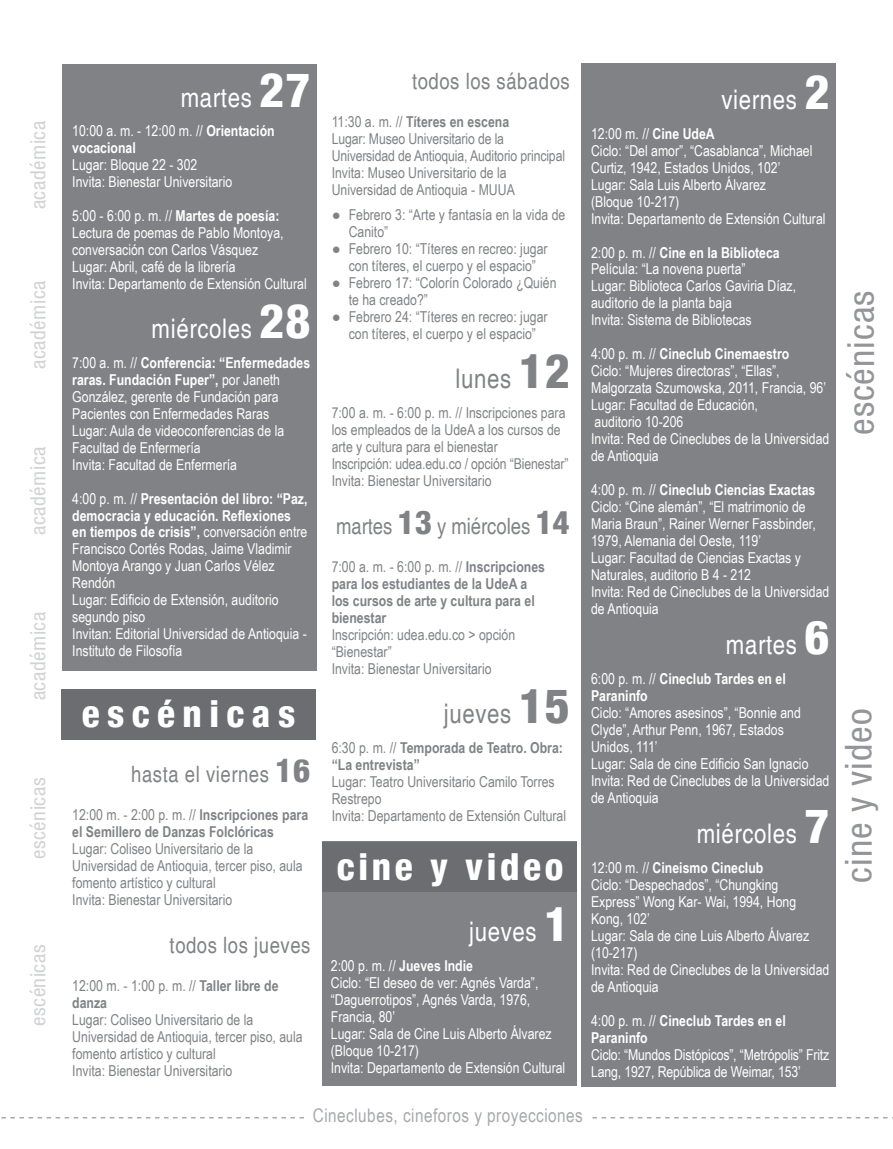
<style>
.page{position:relative;width:893px;height:1149px;background:#fff}
.page>*{position:absolute;margin:0;border:0;box-sizing:border-box;transform-origin:0 0}
.t1{font:condensed 37.2px "Helvetica 57";letter-spacing:.025em;color:#939598}
.t2{font:800 condensed 37.2px "Helvetica 87";letter-spacing:.1em;color:#fff}
.t3{font:800 condensed 37.2px "Helvetica 87";letter-spacing:.2em;color:#fff}
.t4{font:condensed 27px "Helvetica";letter-spacing:.025em;color:#fff}
.t5{font:condensed 27px "Helvetica";letter-spacing:.025em;color:#808285}
.t6{font:condensed 22.5px "Helvetica";letter-spacing:.025em;color:#808285}
.t7{font:condensed 22.5px "Helvetica";color:#808285}
.t8{font:condensed 21px "Helvetica 57";letter-spacing:.025em;color:#d1d2d4}
.t9{font:18.75px "Arial Narrow";letter-spacing:.025em;color:#a8a9ad}
.t10{font:15px/17px "Arial Narrow";color:#fff}
.t11{font:15px/17px "Arial Narrow";color:#808285}
.t12{font:700 15px/17px "Arial Narrow";color:#808285}
.t13{font:700 15px/17px "Arial Narrow";color:#fff}
.s1{font-weight:700}
.s2{font-family:"Helvetica 87";font-weight:800;font-size:48px}
.s3{font-family:"Helvetica 87";font-weight:800;font-size:33px}
.s4{font-weight:400}
</style>
<div class="page">
<div style="left:582px;top:64px;width:254px;height:1022px;background:#808285"></div>
<div style="left:322px;top:841px;width:255px;height:244px;background:#808285"></div>
<div style="left:62px;top:64px;width:254px;height:606px;background:#808285"></div>
<div style="left:61px;top:688px;width:255px;height:51px;background:#6c6d70"></div>
<div style="left:322px;top:841px;width:255px;height:49px;background:#6c6d70"></div>
<svg style="left:1px;top:1117px;width:303px;height:1px"></svg>
<svg style="left:592px;top:1117px;width:301px;height:1px"></svg>
<h3 class="t8" style="left:26px;top:209px;width:90px;rotate:-90deg">académica</h3>
<h3 class="t8" style="left:26px;top:369px;width:90px;rotate:-90deg">académica</h3>
<h3 class="t8" style="left:26px;top:535px;width:90px;rotate:-90deg">académica</h3>
<h3 class="t8" style="left:26px;top:700px;width:90px;rotate:-90deg">académica</h3>
<h3 class="t8" style="left:26px;top:858px;width:83px;rotate:-90deg">escénicas</h3>
<h3 class="t8" style="left:26px;top:1025px;width:83px;rotate:-90deg">escénicas</h3>
<h3 class="t6" style="left:412px;top:68px;width:159px">todos los sábados</h3>
<p class="t11" style="left:332px;top:113px;width:235px">11:30 a. m. // <span class="s1">Títeres en escena<br></span>Lugar: Museo Universitario de la Universidad de Antioquia, Auditorio principal Invita: Museo Universitario de la Universidad de Antioquia - MUUA</p>
<p class="t11" style="left:349px;top:206px;width:218px;text-indent:-17px">● Febrero 3: “Arte y fantasía en la vida de<br>Canito”</p>
<p class="t11" style="left:332px;top:240px;width:217px;text-align:center">● Febrero 10: “Títeres en recreo: jugar con títeres, el cuerpo y el espacio”</p>
<p class="t11" style="left:349px;top:274px;width:209px;text-indent:-17px">● Febrero 17: “Colorín Colorado ¿Quién te ha creado?”</p>
<p class="t11" style="left:332px;top:308px;width:217px;text-align:center">● Febrero 24: “Títeres en recreo: jugar con títeres, el cuerpo y el espacio”</p>
<h2 class="t5" style="left:456px;top:362px;width:116px">lunes <span class="s2">12</span></h2>
<p class="t11" style="left:332px;top:403px;width:238px">7:00 a. m. - 6:00 p. m. // Inscripciones para los empleados de la UdeA a los cursos de arte y cultura para el bienestar<br>Inscripción: udea.edu.co / opción “Bienestar” Invita: Bienestar Universitario</p>
<h3 class="t7" style="left:336px;top:512px;width:235px">martes <span class="s3">13</span> y miércoles <span class="s3">14</span></h3>
<p class="t12" style="left:332px;top:557px;width:215px"><span class="s4">7:00 a. m. - 6:00 p. m. //</span> Inscripciones para los estudiantes de la UdeA a los cursos de arte y cultura para el bienestar</p>
<p class="t11" style="left:332px;top:625px;width:185px">Inscripción: udea.edu.co &gt; opción “Bienestar”<br>Invita: Bienestar Universitario</p>
<h2 class="t5" style="left:444px;top:697px;width:128px">jueves <span class="s2">15</span></h2>
<p class="t12" style="left:332px;top:738px;width:233px"><span class="s4">6:30 p. m. //</span> Temporada de Teatro. Obra: “La entrevista”</p>
<p class="t11" style="left:332px;top:772px;width:236px">Lugar: Teatro Universitario Camilo Torres<br>Restrepo<br>Invita: Departamento de Extensión Cultural</p>
<h2 class="t4" style="left:181px;top:81px;width:131px">martes <span class="s2">27</span></h2>
<p class="t13" style="left:72px;top:122px;width:204px"><span class="s4">10:00 a. m. - 12:00 m. //</span> Orientación vocacional</p>
<p class="t10" style="left:72px;top:156px;width:161px">Lugar: Bloque 22 - 302<br>Invita: Bienestar Universitario</p>
<p class="t10" style="left:72px;top:207px;width:236px">5:00 - 6:00 p. m. // <span class="s1">Martes de poesía:<br></span>Lectura de poemas de Pablo Montoya, conversación con Carlos Vásquez<br>Lugar: Abril, café de la librería<br>Invita: Departamento de Extensión Cultural</p>
<h2 class="t4" style="left:152px;top:313px;width:160px">miércoles <span class="s2">28</span></h2>
<p class="t10" style="left:72px;top:353px;width:239px">7:00 a. m. // <span class="s1">Conferencia: “Enfermedades raras. Fundación Fuper”,</span> por Janeth González, gerente de Fundación para Pacientes con Enfermedades Raras<br>Lugar: Aula de videoconferencias de la Facultad de Enfermería<br>Invita: Facultad de Enfermería</p>
<p class="t10" style="left:72px;top:489px;width:237px">4:00 p. m. // <span class="s1">Presentación del libro: “Paz, democracia y educación. Reflexiones en tiempos de crisis”,</span> conversación entre<br>Francisco Cortés Rodas, Jaime Vladimir<br>Montoya Arango y Juan Carlos Vélez<br>Rendón<br>Lugar: Edificio de Extensión, auditorio segundo piso<br>Invitan: Editorial Universidad de Antioquia -<br>Instituto de Filosofía</p>
<h1 class="t3" style="left:82px;top:690px;width:215px">escénicas</h1>
<h3 class="t6" style="left:131px;top:760px;width:181px">hasta el viernes <span class="s3">16</span></h3>
<p class="t12" style="left:72px;top:805px;width:237px"><span class="s4">12:00 m. - 2:00 p. m. //</span> Inscripciones para el Semillero de Danzas Folclóricas</p>
<p class="t11" style="left:72px;top:839px;width:232px">Lugar: Coliseo Universitario de la Universidad de Antioquia, tercer piso, aula fomento artístico y cultural<br>Invita: Bienestar Universitario</p>
<h3 class="t6" style="left:170px;top:931px;width:142px">todos los jueves</h3>
<p class="t11" style="left:72px;top:976px;width:208px">12:00 m. - 1:00 p. m. // <span class="s1">Taller libre de danza</span></p>
<p class="t11" style="left:72px;top:1010px;width:232px">Lugar: Coliseo Universitario de la Universidad de Antioquia, tercer piso, aula fomento artístico y cultural<br>Invita: Bienestar Universitario</p>
<h1 class="t2" style="left:337px;top:843px;width:228px">cine y video</h1>
<h2 class="t4" style="left:469px;top:915px;width:101px">jueves <span class="s2">1</span></h2>
<p class="t10" style="left:331px;top:956px;width:236px">2:00 p. m. // <span class="s1">Jueves Indie<br></span>Ciclo: “El deseo de ver: Agnés Varda”, “Daguerrotipos”, Agnés Varda, 1976,<br>Francia, 80’<br>Lugar: Sala de Cine Luis Alberto Álvarez (Bloque 10-217)<br>Invita: Departamento de Extensión Cultural</p>
<p class="t9" style="left:313px;top:1100px;width:272px">Cineclubes, cineforos y proyecciones</p>
<h2 class="t4" style="left:721px;top:84px;width:109px">viernes <span class="s2">2</span></h2>
<p class="t10" style="left:591px;top:124px;width:236px">12:00 m. // <span class="s1">Cine UdeA<br></span>Ciclo: “Del amor”, “Casablanca”, Michael<br>Curtiz, 1942, Estados Unidos, 102’<br>Lugar: Sala Luis Alberto Álvarez<br>(Bloque 10-217)<br>Invita: Departamento de Extensión Cultural</p>
<p class="t10" style="left:591px;top:243px;width:207px">2:00 p. m. // <span class="s1">Cine en la Biblioteca<br></span>Película: “La novena puerta”<br>Lugar: Biblioteca Carlos Gaviria Díaz, auditorio de la planta baja<br>Invita: Sistema de Bibliotecas</p>
<p class="t10" style="left:591px;top:345px;width:240px">4:00 p. m. // <span class="s1">Cineclub Cinemaestro<br></span>Ciclo: “Mujeres directoras”, “Ellas”,<br>Malgorzata Szumowska, 2011, Francia, 96’<br>Lugar: Facultad de Educación,<br>auditorio 10-206<br>Invita: Red de Cineclubes de la Universidad de Antioquia</p>
<p class="t10" style="left:591px;top:480px;width:240px">4:00 p. m. // <span class="s1">Cineclub Ciencias Exactas </span>Ciclo: “Cine alemán”, “El matrimonio de Maria Braun”, Rainer Werner Fassbinder, 1979, Alemania del Oeste, 119’<br>Lugar: Facultad de Ciencias Exactas y Naturales, auditorio B 4 - 212<br>Invita: Red de Cineclubes de la Universidad de Antioquia</p>
<h2 class="t4" style="left:726px;top:628px;width:105px">martes <span class="s2">6</span></h2>
<p class="t13" style="left:591px;top:669px;width:196px"><span class="s4">6:00 p. m. //</span> Cineclub Tardes en el<br>Paraninfo</p>
<p class="t10" style="left:591px;top:703px;width:240px">Ciclo: “Amores asesinos”, “Bonnie and<br>Clyde”, Arthur Penn, 1967, Estados<br>Unidos, 111’<br>Lugar: Sala de cine Edificio San Ignacio<br>Invita: Red de Cineclubes de la Universidad de Antioquia</p>
<h2 class="t4" style="left:697px;top:817px;width:134px">miércoles <span class="s2">7</span></h2>
<p class="t10" style="left:591px;top:858px;width:240px">12:00 m. // <span class="s1">Cineismo Cineclub<br></span>Ciclo: “Despechados”, “Chungking<br>Express” Wong Kar- Wai, 1994, Hong<br>Kong, 102’<br>Lugar: Sala de cine Luis Alberto Álvarez (10-217)<br>Invita: Red de Cineclubes de la Universidad de Antioquia</p>
<p class="t13" style="left:591px;top:1010px;width:196px"><span class="s4">4:00 p. m. //</span> Cineclub Tardes en el<br>Paraninfo</p>
<p class="t10" style="left:591px;top:1044px;width:240px">Ciclo: “Mundos Distópicos”, “Metrópolis” Fritz<br>Lang, 1927, República de Weimar, 153’</p>
<h1 class="t1" style="left:840px;top:435px;width:146px;rotate:-90deg">escénicas</h1>
<h1 class="t1" style="left:837px;top:882px;width:175px;rotate:-90deg">cine y video</h1>
</div>
